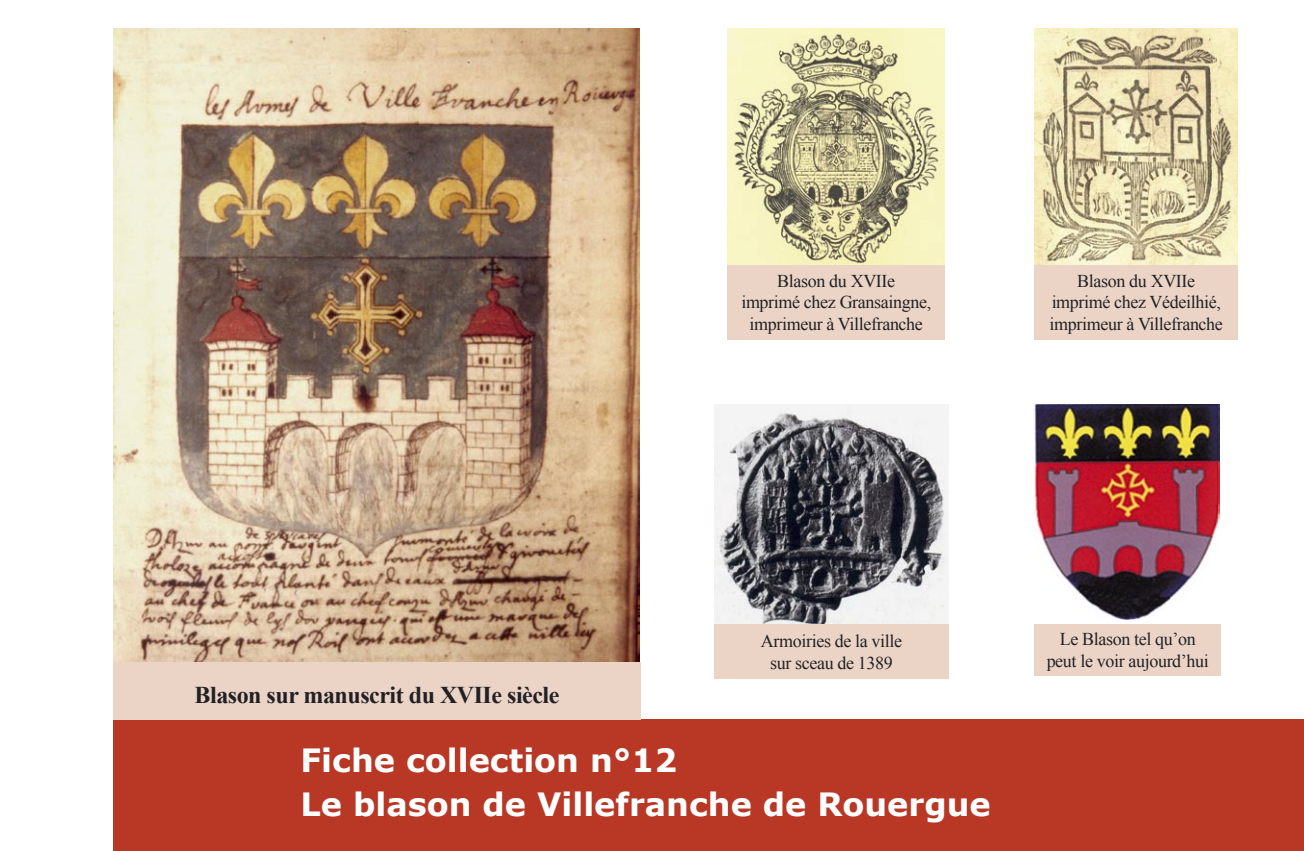
<style>
.page{position:relative;width:1304px;height:851px;background:#fff}
.page>*{position:absolute;margin:0;border:0;box-sizing:border-box;transform-origin:0 0}
.t1{font:700 32px "Verdana";color:#fff}
.t2{font:700 24px "Times New Roman";letter-spacing:-.02em;color:#212125}
.t3{font:18px/21.6px "Times New Roman";letter-spacing:-.02em;color:#212125;text-align:center}
</style>
<div class="page">
<img style="left:1035px;top:404px;width:185px;height:215px">
<div style="left:113px;top:719px;width:1191px;height:131px;background:#b83825"></div>
<img style="left:1035px;top:28px;width:202px;height:237px">
<img style="left:728px;top:28px;width:216px;height:237px">
<img style="left:714px;top:404px;width:235px;height:220px">
<img style="left:113px;top:28px;width:526px;height:633px">
<div style="left:728px;top:265px;width:217px;height:74px;background:#ebd4c6"></div>
<div style="left:113px;top:661px;width:528px;height:58px;background:#ebd4c6"></div>
<div style="left:714px;top:624px;width:235px;height:54px;background:#ebd4c6"></div>
<div style="left:1035px;top:265px;width:203px;height:74px;background:#ebd4c6"></div>
<div style="left:1035px;top:624px;width:186px;height:51px;background:#ebd4c6"></div>
<p class="t3" style="left:777px;top:269px;width:119px">Blason du XVIIe</p>
<p class="t3" style="left:741px;top:291px;width:191px">imprimé chez Gransaingne, imprimeur à Villefranche</p>
<p class="t3" style="left:1077px;top:269px;width:119px">Blason du XVIIe</p>
<p class="t3" style="left:1050px;top:291px;width:175px;text-align:left">imprimé chez Védeilhié, imprimeur à Villefranche</p>
<p class="t2" style="left:195px;top:677px;width:366px">Blason sur manuscrit du XVIIe siècle</p>
<p class="t3" style="left:761px;top:629px;width:143px">Armoiries de la ville</p>
<p class="t3" style="left:770px;top:651px;width:124px">sur sceau de 1389</p>
<p class="t1" style="left:300px;top:740px;width:378px">Fiche collection n°12</p>
<p class="t1" style="left:300px;top:784px;width:692px">Le blason de Villefranche de Rouergue</p>
<p class="t3" style="left:1060px;top:627px;width:138px">Le Blason tel qu’on</p>
<p class="t3" style="left:1047px;top:649px;width:164px">peut le voir aujourd’hui</p>
</div>
